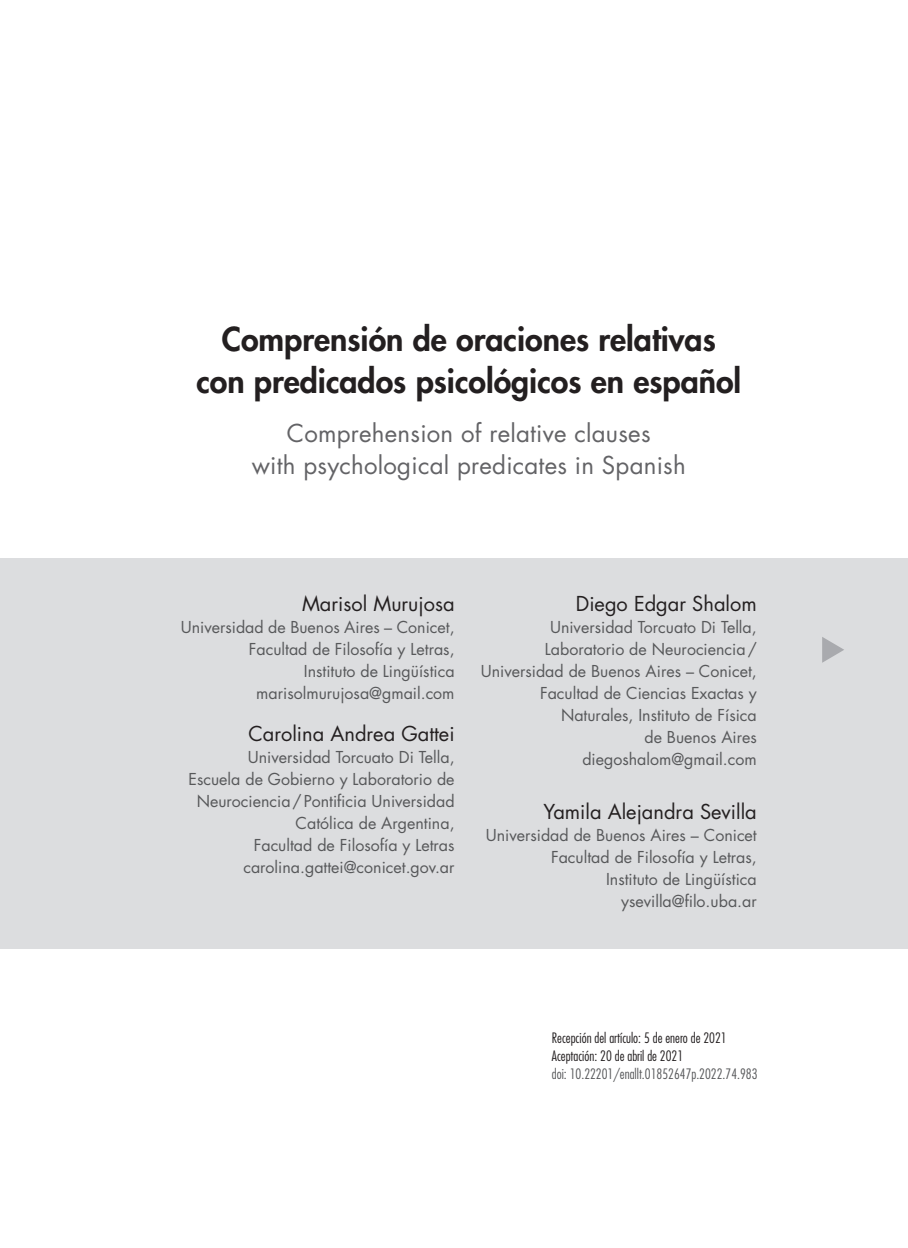
<style>
.page{position:relative;width:908px;height:1248px;background:#fff}
.page>*{position:absolute;margin:0;border:0;box-sizing:border-box;transform-origin:0 0}
.t1{font:800 32px/42px "Futura Std";color:#231f20;text-align:center}
.t2{font:24px/32px "Futura Std";letter-spacing:.01em;color:#636366;text-align:center}
.t3{font:20px "Futura Std";color:#231f20}
.t4{font:16px/22px "Futura Std";color:#57585a;text-align:right}
.t5{font:300 condensed 14px/18px "Futura Std";color:#231f20}
.t6{font:300 condensed 14px "Futura Std";color:#57585a}
</style>
<div class="page">
<div style="left:0;top:558px;width:907px;height:390px;background:#dcdddf"></div>
<svg style="left:822px;top:637px;width:21px;height:25px"></svg>
<h1 class="t1" style="left:196px;top:318px;width:546px">Comprensión de oraciones relativas con predicados psicológicos en español</h1>
<h2 class="t2" style="left:252px;top:417px;width:435px">Comprehension of relative clauses<br>with psychological predicates in Spanish</h2>
<p class="t3" style="left:302px;top:590px;width:154px">Marisol Murujosa</p>
<p class="t4" style="left:181px;top:616px;width:275px">Universidad de Buenos Aires – Conicet,<br>Facultad de Filosofía y Letras,<br>Instituto de Lingüística marisolmurujosa@gmail.com</p>
<p class="t3" style="left:248px;top:720px;width:207px">Carolina Andrea Gattei</p>
<p class="t4" style="left:188px;top:746px;width:267px">Universidad Torcuato Di Tella,<br>Escuela de Gobierno y Laboratorio de Neurociencia / Pontificia Universidad Católica de Argentina,<br>Facultad de Filosofía y Letras carolina.gattei@conicet.gov.ar</p>
<p class="t3" style="left:575px;top:590px;width:182px">Diego Edgar Shalom</p>
<p class="t4" style="left:480px;top:616px;width:277px">Universidad Torcuato Di Tella,<br>Laboratorio de Neurociencia /<br>Universidad de Buenos Aires – Conicet,<br>Facultad de Ciencias Exactas y<br>Naturales, Instituto de Física<br>de Buenos Aires diegoshalom@gmail.com</p>
<p class="t3" style="left:543px;top:798px;width:215px">Yamila Alejandra Sevilla</p>
<p class="t4" style="left:485px;top:824px;width:272px">Universidad de Buenos Aires – Conicet<br>Facultad de Filosofía y Letras,<br>Instituto de Lingüística ysevilla@filo.uba.ar</p>
<p class="t5" style="left:551px;top:1028px;width:176px">Recepción del artículo: 5 de enero de 2021<br>Aceptación: 20 de abril de 2021</p>
<p class="t6" style="left:551px;top:1065px;width:207px">doi: 10.22201/enallt.01852647p.2022.74.983</p>
</div>
